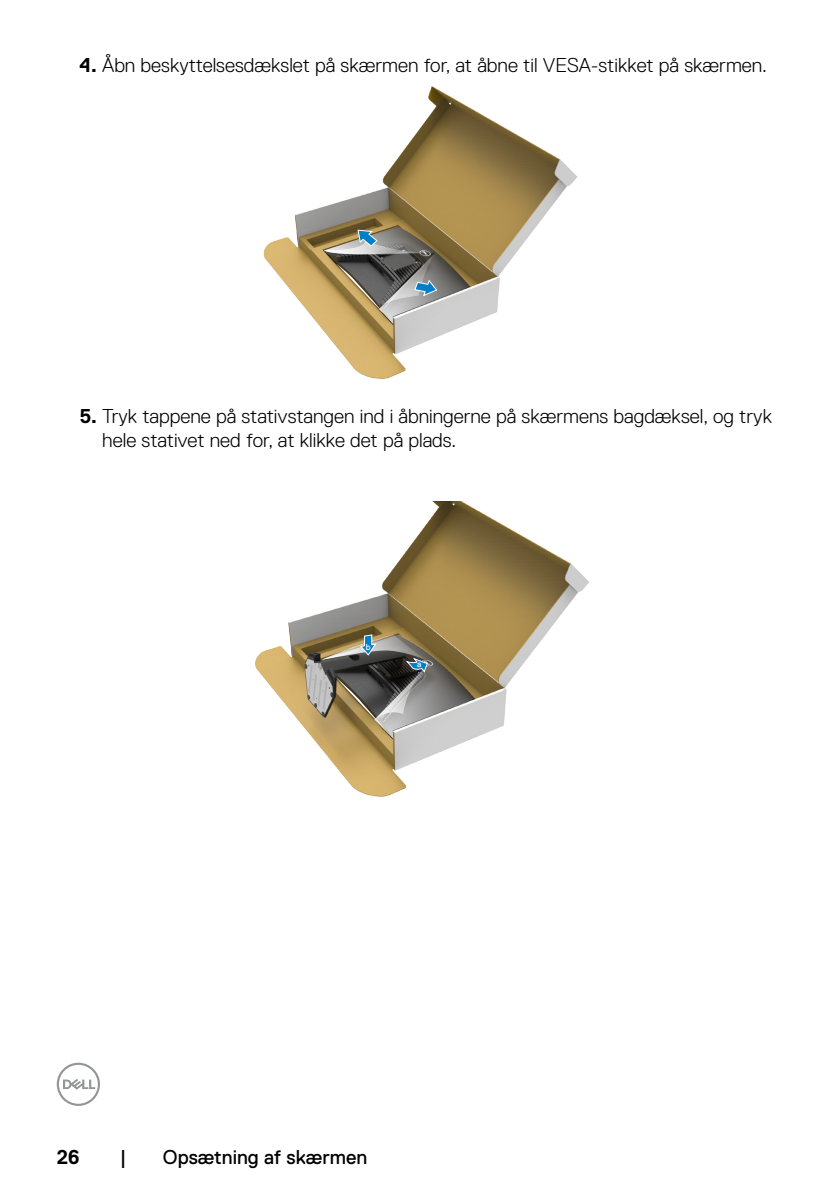
<style>
.page{position:relative;width:840px;height:1191px;background:#fff}
.page>*{position:absolute;margin:0;border:0;box-sizing:border-box;transform-origin:0 0}
.t1{font:300 20px/24px "Dell Replica";color:#000}
.t2{font:20px "Dell Replica";color:#000}
.t3{font:700 20px "Dell Replica";color:#000}
.t4{font:8.6px "Dell Replica";color:#fff}
.s1{font-weight:700}
</style>
<div class="page">
<svg style="left:57px;top:1062px;width:43px;height:44px"></svg>
<img style="left:263px;top:86px;width:315px;height:293px">
<svg style="left:324px;top:226px;width:146px;height:98px;background:#918873"></svg>
<img style="left:255px;top:501px;width:334px;height:296px">
<svg style="left:321px;top:634px;width:154px;height:105px;background:#867e6d"></svg>
<p class="t1" style="left:79px;top:53px;width:688px"><span class="s1">4.</span> Åbn beskyttelsesdækslet på skærmen for, at åbne til VESA-stikket på skærmen.</p>
<p class="t1" style="left:102px;top:404px;width:671px;text-indent:-23px"><span class="s1">5.</span> Tryk tappene på stativstangen ind i åbningerne på skærmens bagdæksel, og tryk hele stativet ned for, at klikke det på plads.</p>
<p class="t4" style="left:365px;top:642px;width:6px">b</p>
<p class="t4" style="left:417px;top:659px;width:6px">a</p>
<p class="t3" style="left:57px;top:1146px;width:24px">26</p>
<p class="t2" style="left:120px;top:1146px;width:8px">|</p>
<p class="t2" style="left:163px;top:1146px;width:206px">Opsætning af skærmen</p>
</div>
